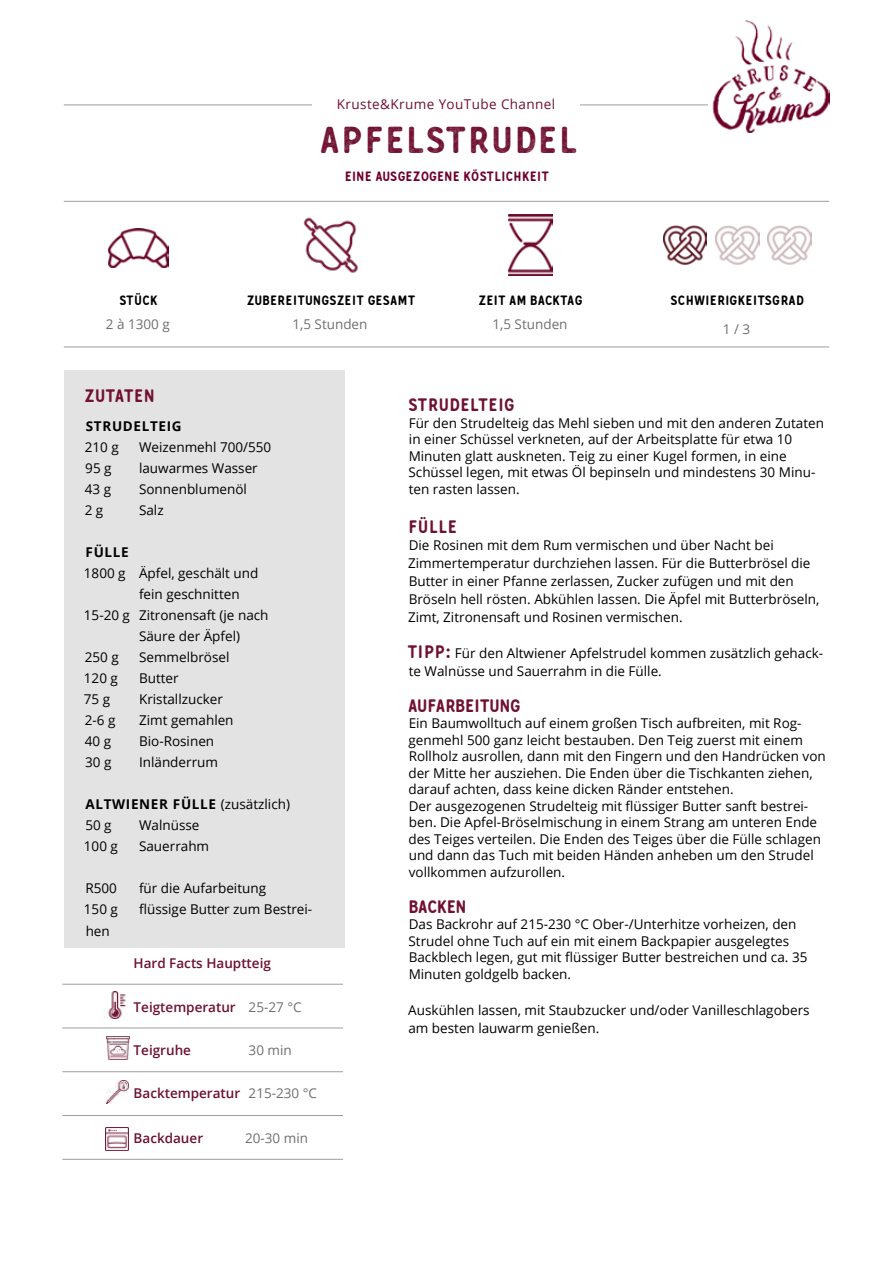
<style>
.page{position:relative;width:893px;height:1263px;background:#fff}
.page>*{position:absolute;margin:0;border:0;box-sizing:border-box;transform-origin:0 0}
.t1{font:37.5px "Gunnar Print";letter-spacing:.07em;color:#701130}
.t2{font:18px "Gunnar";letter-spacing:.02em;color:#701130}
.t3{font:18px "Gunnar";letter-spacing:.04em;color:#701130}
.t4{font:13.5px/16.5px "Open Sans";color:#000}
.t5{font:600 13.5px "Open Sans";color:#6f112f}
.t6{font:13.5px "Gunnar";letter-spacing:.05em;color:#000}
.t7{font:13.5px "Open Sans";color:#706f6f}
.t8{font:13.5px "Gunnar";letter-spacing:.05em;color:#70012c}
.t9{font:13.5px "Open Sans";letter-spacing:.03em;color:#701130}
.t10{font:700 13.5px "Open Sans";letter-spacing:.05em;color:#000}
.s1{font-weight:700}
.s2{font-weight:400;color:#706f6f}
.s3{font-family:"Gunnar";font-size:18px;color:#701130}
</style>
<div class="page">
<div style="left:64px;top:371px;width:280px;height:577px;background:#e3e3e3"></div>
<hr style="left:64px;top:105px;width:765px;height:1px;background:#9d9d9c">
<hr style="left:64px;top:201px;width:765px;height:1px;background:#9d9d9c">
<hr style="left:64px;top:347px;width:765px;height:1px;background:#9d9d9c">
<div style="left:313px;top:99px;width:267px;height:17px;background:#fff"></div>
<img style="left:709px;top:20px;width:120px;height:113px">
<img style="left:108px;top:229px;width:60px;height:38px">
<img style="left:509px;top:215px;width:44px;height:60px">
<img style="left:303px;top:217px;width:55px;height:56px">
<img style="left:716px;top:225px;width:43px;height:40px">
<img style="left:768px;top:225px;width:43px;height:40px">
<img style="left:663px;top:225px;width:44px;height:40px">
<img style="left:104px;top:991px;width:23px;height:28px">
<hr style="left:62px;top:1027px;width:281px;height:1px;background:#9d9d9c">
<hr style="left:62px;top:1071px;width:281px;height:1px;background:#9d9d9c">
<hr style="left:62px;top:1115px;width:281px;height:1px;background:#9d9d9c">
<hr style="left:62px;top:1159px;width:281px;height:1px;background:#9d9d9c">
<hr style="left:62px;top:984px;width:281px;height:1px;background:#9d9d9c">
<img style="left:106px;top:1127px;width:23px;height:24px">
<img style="left:106px;top:1080px;width:23px;height:23px">
<img style="left:106px;top:1036px;width:23px;height:23px">
<p class="t9" style="left:337px;top:95px;width:220px">Kruste&amp;Krume YouTube Channel</p>
<h1 class="t1" style="left:321px;top:116px;width:258px">APFELSTRUDEL</h1>
<p class="t8" style="left:345px;top:168px;width:205px">EINE AUSGEZOGENE KÖSTLICHKEIT</p>
<p class="t6" style="left:120px;top:292px;width:39px">STÜCK</p>
<p class="t7" style="left:106px;top:315px;width:66px">2 à 1300 g</p>
<p class="t7" style="left:292px;top:315px;width:77px">1,5 Stunden</p>
<p class="t7" style="left:492px;top:315px;width:77px">1,5 Stunden</p>
<p class="t7" style="left:723px;top:320px;width:29px">1 / 3</p>
<p class="t6" style="left:247px;top:292px;width:169px">ZUBEREITUNGSZEIT GESAMT</p>
<p class="t6" style="left:479px;top:292px;width:105px">ZEIT AM BACKTAG</p>
<p class="t6" style="left:671px;top:292px;width:135px">SCHWIERIGKEITSGRAD</p>
<h2 class="t3" style="left:85px;top:385px;width:71px">ZUTATEN</h2>
<p class="t10" style="left:86px;top:416px;width:97px">STRUDELTEIG</p>
<p class="t4" style="left:85px;top:438px;width:36px">210 g</p>
<p class="t4" style="left:139px;top:438px;width:134px">Weizenmehl 700/550</p>
<p class="t4" style="left:85px;top:459px;width:28px">95 g</p>
<p class="t4" style="left:139px;top:459px;width:120px">lauwarmes Wasser</p>
<p class="t4" style="left:85px;top:480px;width:28px">43 g</p>
<p class="t4" style="left:139px;top:480px;width:109px">Sonnenblumenöl</p>
<p class="t4" style="left:85px;top:501px;width:20px">2 g</p>
<p class="t4" style="left:139px;top:501px;width:26px">Salz</p>
<p class="t10" style="left:86px;top:542px;width:45px">FÜLLE</p>
<p class="t4" style="left:84px;top:564px;width:176px">1800 g Äpfel, geschält und</p>
<p class="t4" style="left:139px;top:585px;width:102px">fein geschnitten</p>
<p class="t4" style="left:84px;top:606px;width:186px">15-20 g Zitronensaft (je nach</p>
<p class="t4" style="left:139px;top:627px;width:103px">Säure der Äpfel)</p>
<p class="t4" style="left:85px;top:648px;width:36px">250 g</p>
<p class="t4" style="left:139px;top:648px;width:92px">Semmelbrösel</p>
<p class="t4" style="left:84px;top:669px;width:36px">120 g</p>
<p class="t4" style="left:139px;top:669px;width:41px">Butter</p>
<p class="t4" style="left:84px;top:690px;width:28px">75 g</p>
<p class="t4" style="left:139px;top:690px;width:85px">Kristallzucker</p>
<p class="t4" style="left:85px;top:711px;width:32px">2-6 g</p>
<p class="t4" style="left:139px;top:711px;width:96px">Zimt gemahlen</p>
<p class="t4" style="left:85px;top:732px;width:28px">40 g</p>
<p class="t4" style="left:139px;top:732px;width:77px">Bio-Rosinen</p>
<p class="t4" style="left:85px;top:753px;width:28px">30 g</p>
<p class="t4" style="left:139px;top:753px;width:80px">Inländerrum</p>
<p class="t4" style="left:85px;top:793px;width:206px;line-height:21px"><span class="s1">ALTWIENER FÜLLE</span> (zusätzlich)<br>50 g</p>
<p class="t4" style="left:139px;top:816px;width:62px">Walnüsse</p>
<p class="t4" style="left:84px;top:837px;width:36px">100 g</p>
<p class="t4" style="left:139px;top:837px;width:72px">Sauerrahm</p>
<p class="t4" style="left:86px;top:879px;width:33px">R500</p>
<p class="t4" style="left:139px;top:879px;width:129px">für die Aufarbeitung</p>
<p class="t4" style="left:84px;top:900px;width:36px">150 g</p>
<p class="t4" style="left:139px;top:900px;width:175px">flüssige Butter zum Bestrei-</p>
<p class="t4" style="left:86px;top:923px;width:26px">hen</p>
<p class="t5" style="left:134px;top:954px;width:139px">Hard Facts Hauptteig</p>
<p class="t5" style="left:134px;top:998px;width:170px">Teigtemperatur <span class="s2">25-27 °C</span></p>
<p class="t5" style="left:134px;top:1041px;width:59px">Teigruhe</p>
<p class="t7" style="left:249px;top:1041px;width:45px">30 min</p>
<p class="t5" style="left:134px;top:1084px;width:185px">Backtemperatur <span class="s2">215-230 °C</span></p>
<p class="t5" style="left:134px;top:1129px;width:71px">Backdauer</p>
<p class="t7" style="left:245px;top:1129px;width:65px">20-30 min</p>
<h2 class="t2" style="left:409px;top:394px;width:107px">STRUDELTEIG</h2>
<p class="t4" style="left:408px;top:414px;width:417px">Für den Strudelteig das Mehl sieben und mit den anderen Zutaten in einer Schüssel verkneten, auf der Arbeitsplatte für etwa 10<br>Minuten glatt auskneten. Teig zu einer Kugel formen, in eine Schüssel legen, mit etwas Öl bepinseln und mindestens 30 Minu&shy;ten rasten lassen.</p>
<h2 class="t2" style="left:409px;top:516px;width:50px">FÜLLE</h2>
<p class="t4" style="left:408px;top:536px;width:413px;line-height:18px">Die Rosinen mit dem Rum vermischen und über Nacht bei Zimmertemperatur durchziehen lassen. Für die Butterbrösel die Butter in einer Pfanne zerlassen, Zucker zufügen und mit den Bröseln hell rösten. Abkühlen lassen. Die Äpfel mit Butterbröseln, Zimt, Zitronensaft und Rosinen vermischen.</p>
<p class="t4" style="left:408px;top:644px;width:417px;line-height:18px"><span class="s3">TIPP:</span> Für den Altwiener Apfelstrudel kommen zusätzlich gehack&shy;te Walnüsse und Sauerrahm in die Fülle.</p>
<h2 class="t2" style="left:409px;top:694px;width:114px">AUFARBEITUNG</h2>
<p class="t4" style="left:408px;top:715px;width:419px">Ein Baumwolltuch auf einem großen Tisch aufbreiten, mit Rog&shy;genmehl 500 ganz leicht bestauben. Den Teig zuerst mit einem Rollholz ausrollen, dann mit den Fingern und den Handrücken von der Mitte her ausziehen. Die Enden über die Tischkanten ziehen, darauf achten, dass keine dicken Ränder entstehen.<br>Der ausgezogenen Strudelteig mit flüssiger Butter sanft bestrei&shy;ben. Die Apfel-Bröselmischung in einem Strang am unteren Ende des Teiges verteilen. Die Enden des Teiges über die Fülle schlagen und dann das Tuch mit beiden Händen anheben um den Strudel vollkommen aufzurollen.</p>
<h2 class="t2" style="left:409px;top:895px;width:59px">BACKEN</h2>
<p class="t4" style="left:408px;top:916px;width:400px">Das Backrohr auf 215-230 °C Ober-/Unterhitze vorheizen, den Strudel ohne Tuch auf ein mit einem Backpapier ausgelegtes Backblech legen, gut mit flüssiger Butter bestreichen und ca. 35<br>Minuten goldgelb backen.</p>
<p class="t4" style="left:408px;top:1001px;width:403px;line-height:18px">Auskühlen lassen, mit Staubzucker und/oder Vanilleschlagobers am besten lauwarm genießen.</p>
</div>
